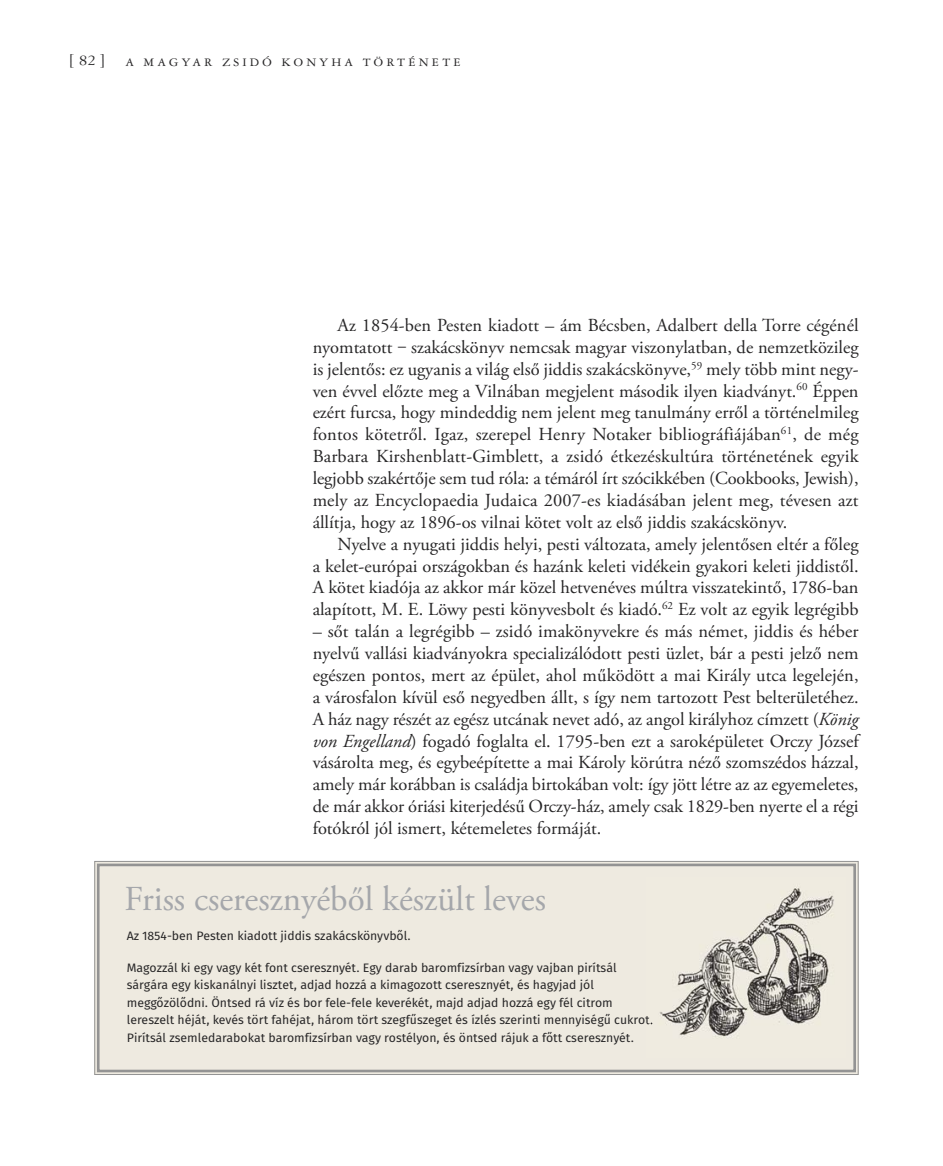
<style>
.page{position:relative;width:943px;height:1166px;background:#fff}
.page>*{position:absolute;margin:0;border:0;box-sizing:border-box;transform-origin:0 0}
.t1{font:35px "Adobe Garamond Pro";color:#a5a7ab}
.t2{font:18.38px/21.9px "Adobe Garamond Pro";color:#272627;text-align:justify}
.t3{font:15.75px "Garamond";color:#272627;scale:1.05 1}
.t4{font:12.25px/17.5px "Fira Sans OT";color:#272627}
.t5{font:12.25px "Garamond Three";letter-spacing:.25em;color:#272627;scale:1.05 1}
.s1{font-family:"Garamond Three"}
.s2{font-style:italic}
</style>
<div class="page">
<div style="left:94px;top:861px;width:764px;height:214px;background:#eeeae0"></div>
<div style="left:94px;top:861px;width:764px;height:214px;border:1px solid #939393"></div>
<div style="left:97px;top:863px;width:759px;height:209px;border:3px solid #939393"></div>
<img style="left:646px;top:887px;width:188px;height:150px">
<p class="t3" style="left:69px;top:49px;width:36px">[ <span class="s1">82</span> ]</p>
<p class="t5" style="left:125px;top:58px;width:321px">A MAGYAR ZSIDÓ KONYHA TÖRTÉNETE</p>
<p class="t2" style="left:313px;top:316px;width:547px;text-indent:25px">Az 1854-ben Pesten kiadott – ám Bécsben, Adalbert della Torre cégénél nyomtatott ‒ szakácskönyv nemcsak magyar viszonylatban, de nemzetközileg is jelentős: ez ugyanis a világ első jiddis szakácskönyve,<sup>59</sup> mely több mint negy&shy;ven évvel előzte meg a Vilnában megjelent második ilyen kiadványt.<sup>60</sup> Éppen ezért furcsa, hogy mindeddig nem jelent meg tanulmány erről a történelmileg fontos kötetről. Igaz, szerepel Henry Notaker bibliográfiájában<sup>61</sup>, de még Barbara Kirshenblatt-Gimblett, a zsidó étkezéskultúra történetének egyik legjobb szakértője sem tud róla: a témáról írt szócikkében (Cook books, Jewish), mely az Encyclopaedia Judaica 2007-es kiadásában jelent meg, tévesen azt állít ja, hogy az 1896-os vilnai kötet volt az első jiddis szakácskönyv.</p>
<p class="t2" style="left:313px;top:535px;width:547px;text-indent:25px">Nyelve a nyugati jiddis helyi, pesti változata, amely jelentősen eltér a főleg a kelet-európai országokban és hazánk keleti vidékein gyakori keleti jiddistől.<br>A kötet kiadója az akkor már közel hetvenéves múltra visszatekintő, 1786-ban alapított, M. E. Löwy pesti könyvesbolt és kiadó.<sup>62</sup> Ez volt az egyik legrégibb</p>
<p class="t2" style="left:313px;top:622px;width:547px">– sőt talán a legrégibb – zsidó imakönyvekre és más német, jiddis és héber nyelvű vallási kiadványokra specializálódott pesti üzlet, bár a pesti jelző nem egészen pontos, mert az épület, ahol működött a mai Király utca legelején, a városfalon kívül eső negyedben állt, s így nem tartozott Pest belterületéhez.<br>A ház nagy részét az egész utcának nevet adó, az angol királyhoz címzett (<span class="s2">König von Engelland</span>) fogadó foglalta el. 1795-ben ezt a saroképületet Orczy József vá sárolta meg, és egybeépítette a mai Károly körútra néző szomszédos házzal, amely már korábban is családja birtokában volt: így jött létre az az egyemeletes, de már akkor óriási kiterjedésű Orczy-ház, amely csak 1829-ben nyerte el a régi fotókról jól ismert, kétemeletes formáját.</p>
<h1 class="t1" style="left:124px;top:884px;width:423px">Friss cseresznyéből készült leves</h1>
<p class="t4" style="left:127px;top:928px;width:285px">Az 1854-ben Pesten kiadott jiddis szakácskönyvből.</p>
<p class="t4" style="left:127px;top:959px;width:528px">Magozzál ki egy vagy két font cseresznyét. Egy darab baromfizsírban vagy vajban pirítsál sárgára egy kiskanálnyi lisztet, adjad hozzá a kimagozott cseresz nyét, és hagyjad jól meggőzölődni. Öntsed rá víz és bor fele-fele keve rékét, majd adjad hozzá egy fél citrom lereszelt héját, kevés tört fahéjat, három tört szegfűszeget és ízlés szerinti mennyiségű cukrot.<br>Pirítsál zsemledarabokat baromfizsírban vagy rosté lyon, és öntsed rájuk a főtt cseresznyét.</p>
</div>
